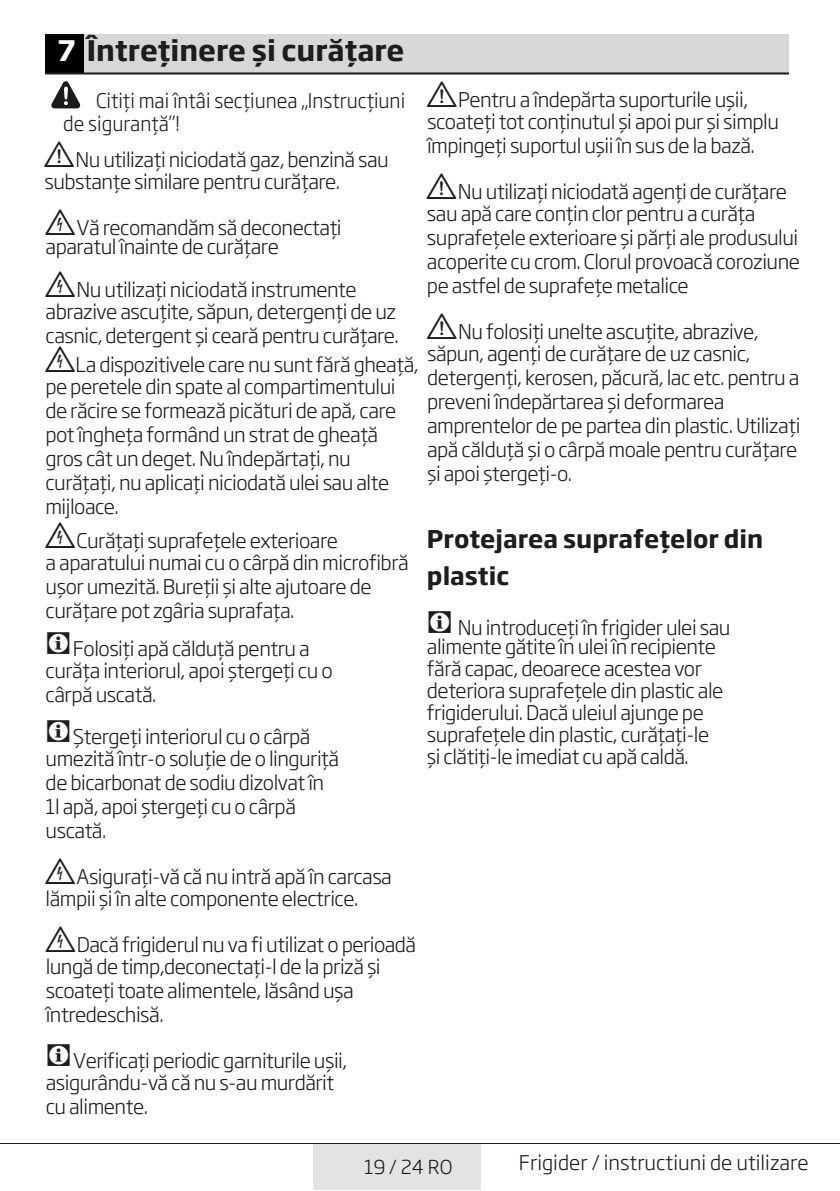
<style>
.page{position:relative;width:840px;height:1191px;background:#fff}
.page>*{position:absolute;margin:0;border:0;box-sizing:border-box;transform-origin:0 0}
.t1{font:700 28px "Soho Gothic Pro";color:#1d1d1d}
.t2{font:700 24px/37.2px "Soho Gothic Pro";color:#1d1d1d}
.t3{font:300 20px/24px "Soho Gothic Pro";letter-spacing:-.025em;color:#1d1d1d}
.t4{font:300 20px/22.4px "Soho Gothic Pro";color:#1d1d1d;scale:.95 1}
.t5{font:300 20px "Soho Gothic Pro";color:#1d1d1d}
.t6{font:300 19px "Soho Gothic Pro";color:#1d1d1d}
.s1{color:#fff}
.s2{font-family:"ZIWARNUN";font-weight:400;font-size:32px}
</style>
<div class="page">
<div style="left:313px;top:1144px;width:168px;height:45px;background:#e3e3e3"></div>
<hr style="left:0;top:1143px;width:839px;height:1px;background:#241f1f">
<div style="left:45px;top:34px;width:40px;height:40px;background:#000"></div>
<div style="left:85px;top:34px;width:703px;height:40px;background:#d7d7d7"></div>
<hr style="left:45px;top:72px;width:743px;height:2px;background:#1d1d1d">
<svg style="left:51px;top:81px;width:29px;height:27px"></svg>
<h1 class="t1" style="left:58px;top:28px;width:348px"><span class="s1">7</span> Întreținere și curățare</h1>
<p class="t4" style="left:63px;top:89px;width:361px;text-indent:33px">Citiți mai întâi secțiunea „Instrucțiuni de siguranță”!</p>
<p class="t3" style="left:44px;top:148px;width:345px;line-height:22px"><span class="s2">A</span>Nu utilizați niciodată gaz, benzină sau substanțe similare pentru curățare.</p>
<p class="t3" style="left:46px;top:218px;width:297px;line-height:18.6px"><span class="s2">B</span>Vă recomandăm să deconectați aparatul înainte de curățare</p>
<p class="t3" style="left:46px;top:277px;width:352px;line-height:22px"><span class="s2">B</span>Nu utilizați niciodată instrumente abrazive ascuțite, săpun, detergenți de uz</p>
<p class="t3" style="left:45px;top:321px;width:374px;line-height:28.4px">casnic, detergent și ceară pentru curățare.<br><span class="s2">B</span>La dispozitivele care nu sunt fără gheaţă,</p>
<p class="t3" style="left:45px;top:374px;width:352px">pe peretele din spate al compartimentului de răcire se formează picături de apă, care pot îngheţa formând un strat de gheaţă gros cât un deget. Nu îndepărtaţi, nu curăţaţi, nu aplicaţi niciodată ulei sau alte mijloace.</p>
<p class="t3" style="left:46px;top:528px;width:364px;line-height:22px"><span class="s2">B</span>Curăţaţi suprafeţele exterioare<br>a aparatului numai cu o cârpă din microfibră</p>
<p class="t3" style="left:46px;top:574px;width:327px">uşor umezită. Bureţii și alte ajutoare de curăţare pot zgâria suprafaţa.</p>
<p class="t3" style="left:46px;top:637px;width:288px;line-height:22px"><span class="s2">C</span>Folosiţi apă călduţă pentru a curăţa interiorul, apoi ştergeţi cu o</p>
<p class="t3" style="left:46px;top:673px;width:266px;line-height:42.2px">cârpă uscată.<br><span class="s2">C</span>Ştergeţi interiorul cu o cârpă</p>
<p class="t3" style="left:46px;top:746px;width:295px">umezită într-o soluţie de o linguriţă de bicarbonat de sodiu dizolvat în<br>1l apă, apoi ştergeţi cu o cârpă uscată.</p>
<p class="t3" style="left:46px;top:865px;width:347px;line-height:22px"><span class="s2">B</span>Asiguraţi-vă că nu intră apă în carcasa lămpii şi în alte componente electrice.</p>
<p class="t3" style="left:46px;top:933px;width:372px;line-height:22px"><span class="s2">B</span>Dacă frigiderul nu va fi utilizat o perioadă lungă de timp,deconectaţi-l de la priză şi</p>
<p class="t3" style="left:46px;top:978px;width:309px">scoateţi toate alimentele, lăsând uşa întredeschisă.</p>
<p class="t3" style="left:46px;top:1049px;width:303px;line-height:22px"><span class="s2">C</span>Verificaţi periodic garniturile uşii, asigurându-vă că nu s-au murdărit</p>
<p class="t3" style="left:46px;top:1094px;width:104px">cu alimente.</p>
<p class="t3" style="left:427px;top:88px;width:353px;line-height:22px"><span class="s2">A</span>Pentru a îndepărta suporturile uşii, scoateți tot conținutul şi apoi pur şi simplu</p>
<p class="t3" style="left:427px;top:133px;width:329px">împingeți suportul uşii în sus de la bază.</p>
<p class="t3" style="left:426px;top:180px;width:361px;line-height:22px"><span class="s2">A</span>Nu utilizați niciodată agenți de curățare sau apă care conțin clor pentru a curăța</p>
<p class="t3" style="left:426px;top:225px;width:374px;text-align:justify">suprafețele exterioare și părți ale produsului acoperite cu crom. Clorul provoacă coroziune pe astfel de suprafețe metalice</p>
<p class="t3" style="left:427px;top:320px;width:333px;line-height:22px"><span class="s2">A</span>Nu folosiți unelte ascuțite, abrazive, săpun, agenți de curățare de uz casnic,</p>
<p class="t3" style="left:427px;top:365px;width:374px">detergenți, kerosen, păcură, lac etc. pentru a preveni îndepărtarea şi deformarea amprentelor de pe partea din plastic. Utilizați apă călduță şi o cârpă moale pentru curățare şi apoi ştergeți-o.</p>
<p class="t2" style="left:426px;top:519px;width:338px">Protejarea suprafeţelor din plastic</p>
<p class="t3" style="left:426px;top:618px;width:305px;line-height:18.8px"><span class="s2">C</span> Nu introduceţi în frigider ulei sau alimente gătite în ulei în recipiente</p>
<p class="t3" style="left:426px;top:657px;width:298px;line-height:22px">fără capac, deoarece acestea vor deteriora suprafeţele din plastic ale frigiderului. Dacă uleiul ajunge pe suprafeţele din plastic, curăţaţi-le şi clătiţi-le imediat cu apă caldă.</p>
<p class="t6" style="left:364px;top:1152px;width:90px">19 / 24 RO</p>
<p class="t5" style="left:518px;top:1150px;width:291px">Frigider / instructiuni de utilizare</p>
</div>
